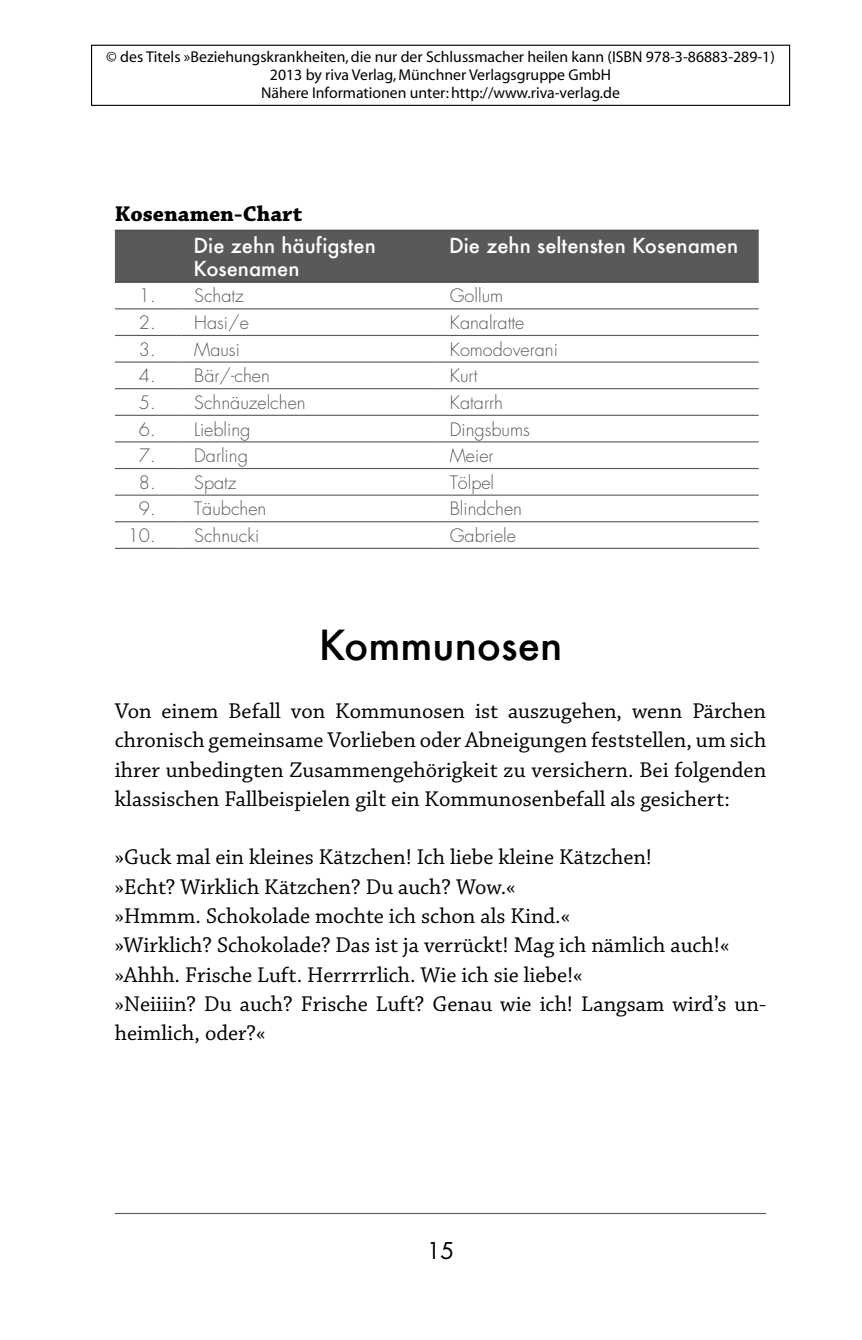
<style>
.page{position:relative;width:862px;height:1340px;background:#fff}
.page>*{position:absolute;margin:0;border:0;box-sizing:border-box;transform-origin:0 0}
.t1{font:500 40.5px "Futura";color:#000}
.t2{font:22.5px/29.2px "Chaparral Pro";color:#000;text-align:justify}
.t3{font:700 22.5px "Chaparral Pro";color:#000}
.t4{font:22.5px "Futura";color:#000}
.t5{font:500 20.25px/22.5px "Futura";color:#fff}
.t6{font:300 18px "Futura";color:#58595b}
.t7{font:15.75px/18px "Myriad";color:#000;text-align:center}
</style>
<div class="page">
<hr style="left:115px;top:1212px;width:650px;height:1px;background:#58595b">
<div style="left:91px;top:45px;width:698px;height:61px;border:1px solid #000"></div>
<div style="left:115px;top:231px;width:643px;height:51px;background:#58595b"></div>
<hr style="left:115px;top:230px;width:66px;height:1px;background:#414042">
<hr style="left:181px;top:230px;width:256px;height:1px;background:#414042">
<hr style="left:437px;top:230px;width:321px;height:1px;background:#414042">
<hr style="left:115px;top:282px;width:66px;height:1px;background:#414042">
<hr style="left:181px;top:282px;width:256px;height:1px;background:#414042">
<hr style="left:437px;top:282px;width:321px;height:1px;background:#414042">
<hr style="left:115px;top:548px;width:66px;height:1px;background:#58595b">
<hr style="left:181px;top:548px;width:256px;height:1px;background:#58595b">
<hr style="left:437px;top:548px;width:321px;height:1px;background:#58595b">
<hr style="left:115px;top:308px;width:66px;height:1px;background:#58595b">
<hr style="left:181px;top:308px;width:256px;height:1px;background:#58595b">
<hr style="left:437px;top:308px;width:321px;height:1px;background:#58595b">
<hr style="left:115px;top:335px;width:66px;height:1px;background:#58595b">
<hr style="left:181px;top:335px;width:256px;height:1px;background:#58595b">
<hr style="left:437px;top:335px;width:321px;height:1px;background:#58595b">
<hr style="left:115px;top:361px;width:66px;height:1px;background:#58595b">
<hr style="left:181px;top:361px;width:256px;height:1px;background:#58595b">
<hr style="left:437px;top:361px;width:321px;height:1px;background:#58595b">
<hr style="left:115px;top:388px;width:66px;height:1px;background:#58595b">
<hr style="left:181px;top:388px;width:256px;height:1px;background:#58595b">
<hr style="left:437px;top:388px;width:321px;height:1px;background:#58595b">
<hr style="left:115px;top:415px;width:66px;height:1px;background:#58595b">
<hr style="left:181px;top:415px;width:256px;height:1px;background:#58595b">
<hr style="left:437px;top:415px;width:321px;height:1px;background:#58595b">
<hr style="left:115px;top:441px;width:66px;height:1px;background:#58595b">
<hr style="left:181px;top:441px;width:256px;height:1px;background:#58595b">
<hr style="left:437px;top:441px;width:321px;height:1px;background:#58595b">
<hr style="left:115px;top:468px;width:66px;height:1px;background:#58595b">
<hr style="left:181px;top:468px;width:256px;height:1px;background:#58595b">
<hr style="left:437px;top:468px;width:321px;height:1px;background:#58595b">
<hr style="left:115px;top:494px;width:66px;height:1px;background:#58595b">
<hr style="left:181px;top:494px;width:256px;height:1px;background:#58595b">
<hr style="left:437px;top:494px;width:321px;height:1px;background:#58595b">
<hr style="left:115px;top:521px;width:66px;height:1px;background:#58595b">
<hr style="left:181px;top:521px;width:256px;height:1px;background:#58595b">
<hr style="left:437px;top:521px;width:321px;height:1px;background:#58595b">
<p class="t7" style="left:106px;top:49px;width:669px">© des Titels »Beziehungskrankheiten, die nur der Schlussmacher heilen kann (ISBN 978-3-86883-289-1)<br>2013 by riva Verlag, Münchner Verlagsgruppe GmbH<br>Nähere Informationen unter: http://www.riva-verlag.de</p>
<p class="t3" style="left:115px;top:200px;width:189px">Kosenamen-Chart</p>
<p class="t5" style="left:193px;top:234px;width:183px">Die zehn häufigsten<br>Kosenamen</p>
<p class="t5" style="left:449px;top:234px;width:290px">Die zehn seltensten Kosenamen</p>
<p class="t6" style="left:139px;top:284px;width:106px">1. Schatz</p>
<p class="t6" style="left:449px;top:284px;width:55px">Gollum</p>
<p class="t6" style="left:139px;top:311px;width:111px">2. Hasi/e</p>
<p class="t6" style="left:449px;top:311px;width:76px">Kanalratte</p>
<p class="t6" style="left:139px;top:337px;width:102px">3. Mausi</p>
<p class="t6" style="left:449px;top:337px;width:109px">Komodoverani</p>
<p class="t6" style="left:139px;top:364px;width:132px">4. Bär/-chen</p>
<p class="t6" style="left:449px;top:364px;width:29px">Kurt</p>
<p class="t6" style="left:139px;top:391px;width:168px">5. Schnäuzelchen</p>
<p class="t6" style="left:449px;top:391px;width:54px">Katarrh</p>
<p class="t6" style="left:139px;top:417px;width:113px">6. Liebling</p>
<p class="t6" style="left:449px;top:417px;width:82px">Dingsbums</p>
<p class="t6" style="left:139px;top:444px;width:110px">7. Darling</p>
<p class="t6" style="left:449px;top:444px;width:45px">Meier</p>
<p class="t6" style="left:139px;top:470px;width:99px">8. Spatz</p>
<p class="t6" style="left:449px;top:470px;width:46px">Tölpel</p>
<p class="t6" style="left:139px;top:497px;width:129px">9. Täubchen</p>
<p class="t6" style="left:449px;top:497px;width:74px">Blindchen</p>
<p class="t6" style="left:128px;top:524px;width:133px">10. Schnucki</p>
<p class="t6" style="left:449px;top:524px;width:68px">Gabriele</p>
<h1 class="t1" style="left:318px;top:617px;width:245px">Kommunosen</h1>
<p class="t2" style="left:115px;top:697px;width:652px">Von einem Befall von Kommunosen ist auszugehen, wenn Pärchen chronisch gemeinsame Vorlieben oder Abneigungen feststellen, um sich ihrer unbedingten Zusammengehörigkeit zu versichern. Bei folgenden klassischen Fallbeispielen gilt ein Kommunosenbefall als gesichert:</p>
<p class="t2" style="left:115px;top:843px;width:652px;text-align:left">»Guck mal ein kleines Kätzchen! Ich liebe kleine Kätzchen!<br>»Echt? Wirklich Kätzchen? Du auch? Wow.«<br>»Hmmm. Schokolade mochte ich schon als Kind.«<br>»Wirklich? Schokolade? Das ist ja verrückt! Mag ich nämlich auch!« »Ahhh. Frische Luft. Herrrrrlich. Wie ich sie liebe!«<br>»Neiiiin? Du auch? Frische Luft? Genau wie ich! Langsam wird’s un&shy;heimlich, oder?«</p>
<p class="t4" style="left:426px;top:1234px;width:29px">15</p>
</div>
